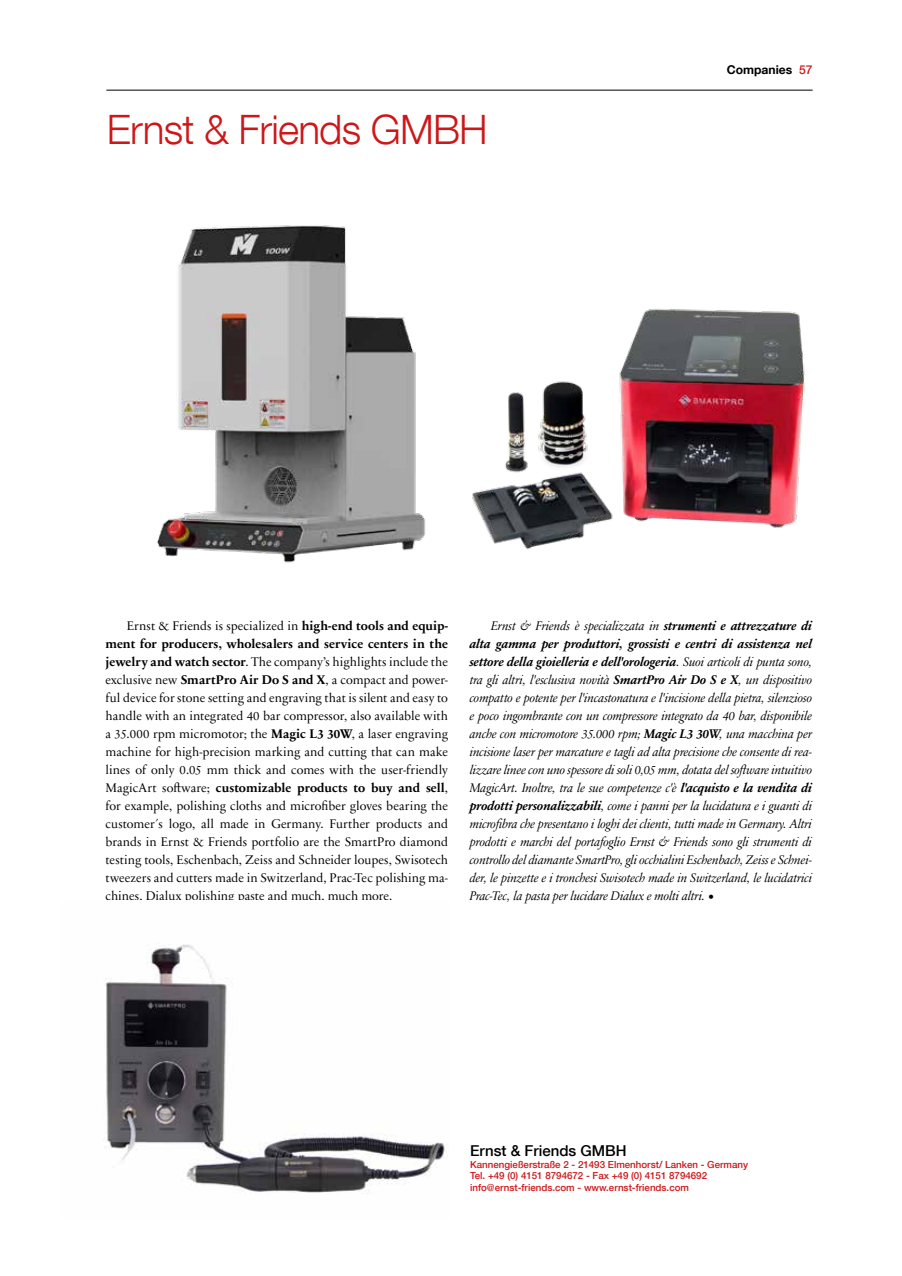
<style>
.page{position:relative;width:902px;height:1276px;background:#fff}
.page>*{position:absolute;margin:0;border:0;box-sizing:border-box;transform-origin:0 0}
.t1{font:300 40.5px "Helvetica Neue LT Com";letter-spacing:-.02em;color:#cd1719}
.t2{font:500 15px "Helvetica Neue LT Com";color:#000}
.t3{font:12.75px/18px "Sabon Next LT Pro Display It";letter-spacing:-.015em;color:#000;text-align:justify}
.t4{font:12.75px/18px "Sabon Next LT Pro Display";color:#000;text-align:justify}
.t5{font:italic 700 12.75px/18px "Sabon Next LT Pro";letter-spacing:-.01em;color:#000}
.t6{font:700 12.75px "Sabon Next LT Pro";color:#000}
.t7{font:700 12.15px "Helvetica Neue LT Com";color:#000}
.t8{font:500 9.75px/11.7px "Helvetica Neue LT Com";color:#cd1719}
.s1{font-weight:500;color:#cd1719}
.s2{font-family:"Sabon Next LT Pro";font-weight:700}
.s3{font-family:"Sabon Next LT Pro Display";font-weight:400}
.s4{font-family:"Sabon Next LT Pro";font-weight:700;font-style:italic}
.s5{font-family:"Sabon Next LT Pro Display It";font-weight:400;font-style:normal}
.s6{font-family:"Romain BP Text"}
</style>
<div class="page">
<hr style="left:106px;top:90px;width:706px;height:1px;background:#000">
<img style="left:472px;top:309px;width:333px;height:241px">
<img style="left:105px;top:944px;width:340px;height:250px">
<img style="left:157px;top:225px;width:269px;height:338px">
<h1 class="t1" style="left:107px;top:105px;width:382px">Ernst &amp; Friends GMBH</h1>
<p class="t7" style="left:726px;top:61px;width:87px">Companies <span class="s1">57</span></p>
<p class="t4" style="left:127px;top:616px;width:323px">Ernst &amp; Friends is specialized in <span class="s2">high-end tools and equip-</span></p>
<p class="t6" style="left:105px;top:634px;width:344px">ment for producers, wholesalers and service centers in the</p>
<p class="t4" style="left:105px;top:652px;width:344px"><span class="s2">jewelry and watch sector</span>. The company’s highlights include the exclusive new <span class="s2">SmartPro Air Do S and X</span>, a compact and power&shy;ful device for stone setting and engraving that is silent and easy to handle with an integrated 40 bar compressor, also available with a 35.000 rpm micromotor; the <span class="s2">Magic L3 30W</span>, a laser engraving machine for high-precision marking and cutting that can make lines of only 0.05 mm thick and comes with the user-friendly</p>
<p class="t6" style="left:105px;top:778px;width:344px"><span class="s3">MagicArt software;</span> customizable products to buy and sell<span class="s3">,</span></p>
<p class="t4" style="left:105px;top:796px;width:344px">for example, polishing cloths and microfiber gloves bearing the customer´s logo, all made in Germany. Further products and brands in Ernst &amp; Friends portfolio are the SmartPro diamond testing tools, Eschenbach, Zeiss and Schneider loupes, Swisotech tweezers and cutters made in Switzerland, Prac-Tec polishing ma&shy;chines, Dialux polishing paste and much, much more.</p>
<p class="t3" style="left:491px;top:616px;width:323px">Ernst &amp; Friends è specializzata in <span class="s4">strumenti e attrezzature di</span></p>
<p class="t5" style="left:469px;top:634px;width:344px">alta gamma per produttori, grossisti e centri di assistenza nel settore della gioielleria e dell'orologeria<span class="s5">. Suoi articoli di punta sono,</span></p>
<p class="t3" style="left:469px;top:670px;width:344px">tra gli altri, l'esclusiva novità <span class="s4">SmartPro Air Do S e X</span>, un dispositivo compatto e potente per l'incastonatura e l'incisione della pietra, silenzioso e poco ingombrante con un compressore integrato da 40 bar, disponibile anche con micromotore 35.000 rpm; <span class="s4">Magic L3 30W</span>, una macchina per incisione laser per marcature e tagli ad alta precisione che consente di rea&shy;lizzare linee con uno spessore di soli 0,05 mm, dotata del software intuitivo MagicArt. Inoltre, tra le sue competenze c'è <span class="s4">l'acquisto e la vendita di prodotti personalizzabili</span>, come i panni per la lucidatura e i guanti di microfibra che presentano i loghi dei clienti, tutti made in Germany. Altri prodotti e marchi del portafoglio Ernst &amp; Friends sono gli strumenti di controllo del diamante SmartPro, gli occhialini Eschenbach, Zeiss e Schnei&shy;der, le pinzette e i tronchesi Swisotech made in Switzerland, le lucidatrici Prac-Tec, la pasta per lucidare Dialux e molti altri. <span class="s6">•</span></p>
<p class="t2" style="left:470px;top:1141px;width:158px">Ernst &amp; Friends GMBH</p>
<p class="t8" style="left:470px;top:1158px;width:279px">Kannengießerstraße 2 - 21493 Elmenhorst/ Lanken - Germany<br>Tel. +49 (0) 4151 8794672 - Fax +49 (0) 4151 8794692 info@ernst-friends.com - www.ernst-friends.com</p>
</div>
